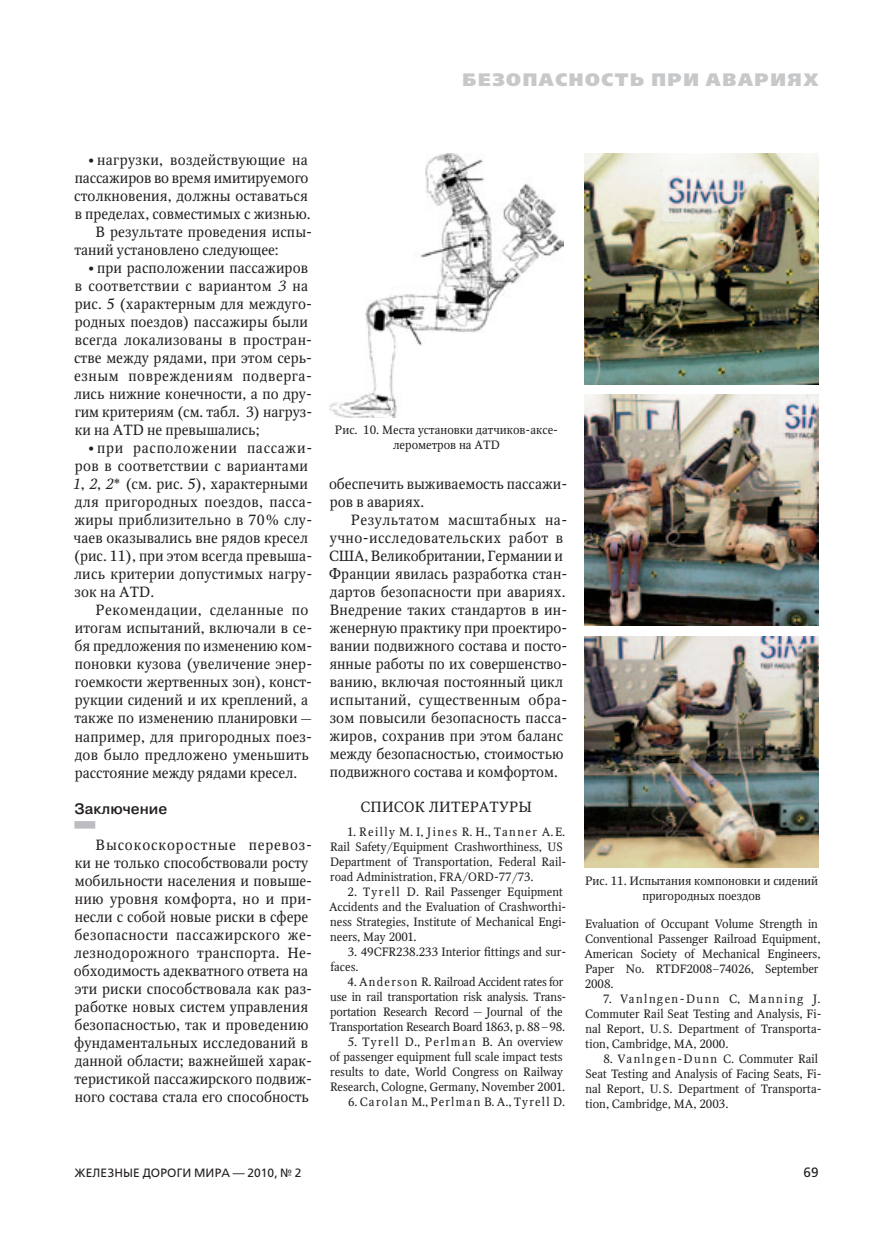
<style>
.page{position:relative;width:893px;height:1234px;background:#fff}
.page>*{position:absolute;margin:0;border:0;box-sizing:border-box;transform-origin:0 0}
.t1{font:800 18px "Free Set";letter-spacing:.09em;color:#c7c8ca}
.t2{font:500 15px "Pragmatica";color:#231f20}
.t3{font:14.7px/18px "Octava";letter-spacing:.005em;color:#231f20}
.t4{font:14.7px "Octava";letter-spacing:.025em;color:#231f20}
.t5{font:13.5px "Free Set";color:#231f20}
.t6{font:12px/15px "Octava";color:#231f20}
.t7{font:12px "Octava";letter-spacing:.105em;color:#231f20}
.t8{font:12px "Free Set";letter-spacing:.01em;color:#231f20}
.s1{font-style:italic}
</style>
<div class="page">
<div style="left:74px;top:820px;width:21px;height:8px;background:#bcbdc0"></div>
<img style="left:330px;top:153px;width:233px;height:264px">
<img style="left:585px;top:153px;width:234px;height:231px">
<img style="left:585px;top:394px;width:234px;height:231px">
<img style="left:585px;top:636px;width:234px;height:231px">
<p class="t1" style="left:463px;top:68px;width:357px">Безопасность при авариях</p>
<p class="t4" style="left:85px;top:151px;width:225px">•нагрузки, воздействующие на</p>
<p class="t3" style="left:75px;top:169px;width:235px">пассажиров во время имитируемого</p>
<p class="t3" style="left:74px;top:187px;width:235px">столкновения, должны оставаться</p>
<p class="t3" style="left:75px;top:205px;width:237px">в пределах, совместимых с жизнью.</p>
<p class="t3" style="left:96px;top:223px;width:218px">В результате проведения испы‑</p>
<p class="t3" style="left:74px;top:241px;width:206px">таний установлено следующее:</p>
<p class="t3" style="left:74px;top:259px;width:240px;text-indent:11px">•при расположении пассажиров в соответствии с вариантом <span class="s1">3</span> на рис. 5 (характерным для междуго‑ родных поездов) пассажиры были всегда локализованы в простран‑ стве между рядами, при этом серь‑ езным повреждениям подверга‑ лись нижние конечности, а по дру‑ гим критериям (см. табл. 3) нагруз‑ ки на ATD не превышались;</p>
<p class="t3" style="left:73px;top:439px;width:241px;text-indent:12px">•при расположении пассажи‑ ров в соответствии с вариантами<br><span class="s1">1</span>, <span class="s1">2</span>, <span class="s1">2</span>* (см. рис. 5), характерными для пригородных поездов, пасса‑ жиры приблизительно в 70% слу‑ чаев оказывались вне рядов кресел (рис. 11), при этом всегда превыша‑ лись критерии допустимых нагру‑ зок на ATD.</p>
<p class="t3" style="left:74px;top:601px;width:240px;text-indent:21px">Рекомендации, сделанные по итогам испытаний, включали в се‑ бя предложения по изменению ком‑ поновки кузова (увеличение энер‑ гоемкости жертвенных зон), конст‑ рукции сидений и их креплений, а также по изменению планировки— например, для пригородных поез‑ дов было предложено уменьшить расстояние между рядами кресел.</p>
<p class="t2" style="left:74px;top:798px;width:94px">Заключение</p>
<p class="t3" style="left:74px;top:835px;width:240px;text-indent:22px">Высокоскоростные перевоз‑ ки не только способствовали росту мобильности населения и повыше‑ нию уровня комфорта, но и при‑ несли с собой новые риски в сфере безопасности пассажирского же‑ лезнодорожного транспорта. Не‑ обходимость адекватного ответа на эти риски способствовала как раз‑ работке новых систем управления безопасностью, так и проведению фундаментальных исследований в данной области; важнейшей харак‑ теристикой пассажирского подвиж‑ ного состава стала его способность</p>
<p class="t6" style="left:335px;top:422px;width:225px;text-align:center">Рис. 10. Места установки датчиков-аксе‑ лерометров на ATD</p>
<p class="t3" style="left:329px;top:475px;width:240px">обеспечить выживаемость пассажи‑ ров в авариях.</p>
<p class="t3" style="left:329px;top:511px;width:240px;text-indent:22px">Результатом масштабных на‑ учно-исследовательских работ в<br>США, Великобритании, Германии и<br>Франции явилась разработка стан‑ дартов безопасности при авариях.<br>Внедрение таких стандартов в ин‑ женерную практику при проектиро‑ вании подвижного состава и посто‑ янные работы по их совершенство‑ ванию, включая постоянный цикл испытаний, существенным обра‑ зом повысили безопасность пасса‑ жиров, сохранив при этом баланс между безопасностью, стоимостью подвижного состава и комфортом.</p>
<p class="t3" style="left:361px;top:797px;width:22px">Список</p>
<p class="t3" style="left:429px;top:797px;width:22px">литератур</p>
<p class="t3" style="left:518px;top:797px;width:15px">ы</p>
<p class="t6" style="left:330px;top:824px;width:238px;text-indent:17px">1. Reilly M. I, Jines R. H., Tanner A.E.<br>Rail Safety/Equipment Crashworthiness, US Department of Transportation, Federal Rail‑ road Administration, FRA/ORD-77/73.</p>
<p class="t6" style="left:329px;top:884px;width:239px;text-indent:18px">2. Ty re l l D. Rail Passenger Equipment Accidents and the Evaluation of Crashworthi‑ ness Strategies, Institute of Mechanical Engi‑ neers, May 2001.</p>
<p class="t6" style="left:330px;top:944px;width:237px;text-indent:17px">3. 49CFR238.233 Interior fittings and sur‑ faces.</p>
<p class="t6" style="left:329px;top:974px;width:238px;text-indent:18px">4. Anderson R. Railroad Accident rates for use in rail transportation risk analysis. Trans‑ portation Research Record — Journal of the Transportation Research Board 1863, p. 88–98.</p>
<p class="t6" style="left:330px;top:1034px;width:237px;text-indent:18px">5. Tyrell D., Perlman B. An overview of passenger equipment full scale impact tests results to date, World Congress on Railway Research, Cologne, Germany, November 2001.</p>
<p class="t7" style="left:348px;top:1094px;width:219px">6. Carolan M., Perlman B.A., Tyrell D.</p>
<p class="t6" style="left:585px;top:872px;width:234px;text-align:center">Рис. 11. Испытания компоновки и сидений пригородных поездов</p>
<p class="t6" style="left:584px;top:916px;width:238px">Evaluation of Occupant Volume Strength in Conventional Passenger Railroad Equipment, American Society of Mechanical Engineers, Paper No. RTDF2008–74026, September 2008.</p>
<p class="t6" style="left:585px;top:991px;width:238px;text-align:justify;text-indent:18px">7. Vanlngen-Dunn C, Manning J.<br>Commuter Rail Seat Testing and Analysis, Fi‑ nal Report, U.S. Department of Transporta‑ tion, Cambridge, MA, 2000.</p>
<p class="t6" style="left:585px;top:1051px;width:238px;text-indent:18px">8. Vanlngen- Dunn C. Commuter Rail Seat Testing and Analysis of Facing Seats, Fi‑ nal Report, U.S. Department of Transporta‑ tion, Cambridge, MA, 2003.</p>
<p class="t8" style="left:74px;top:1165px;width:229px">Железные дороги мира — 2010, № 2</p>
<p class="t5" style="left:804px;top:1163px;width:17px">69</p>
</div>
